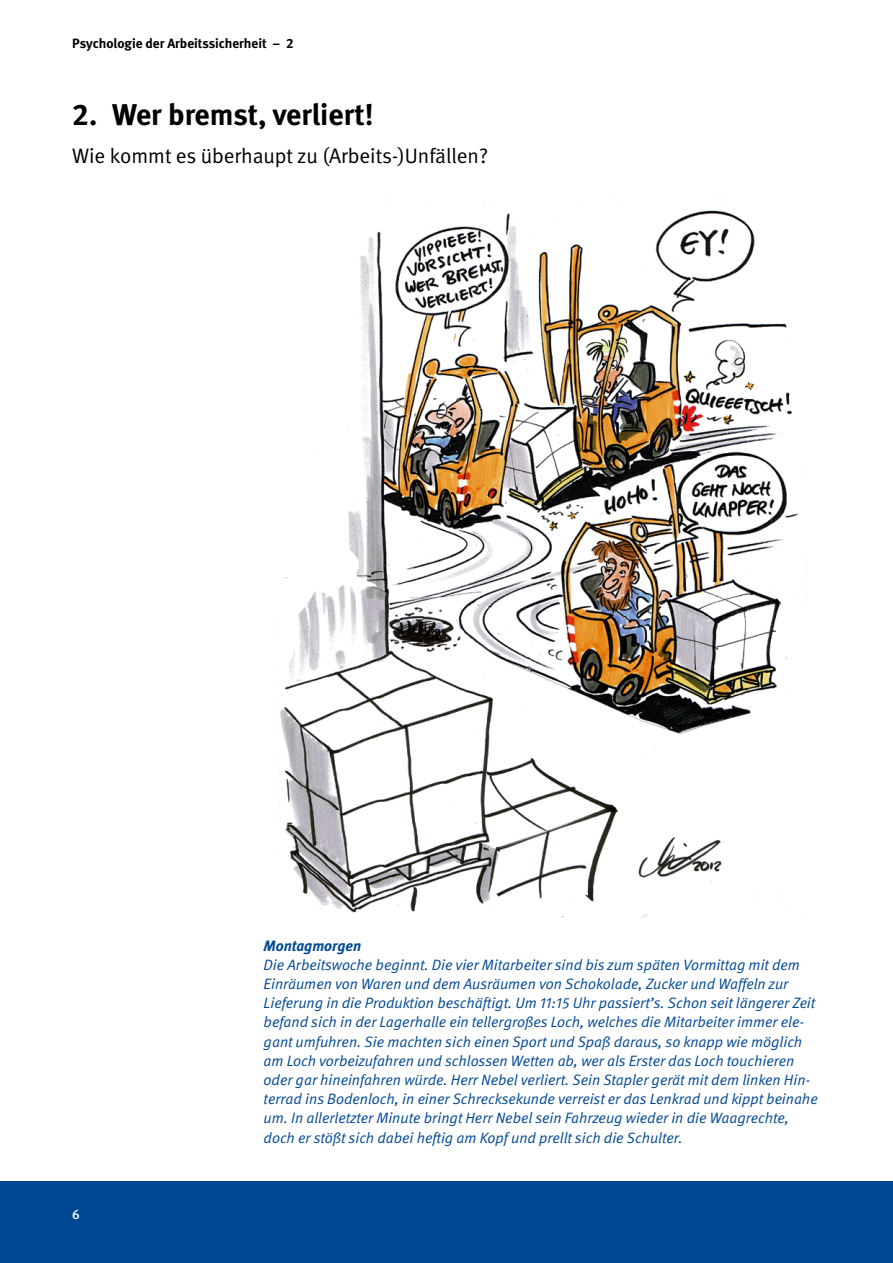
<style>
.page{position:relative;width:893px;height:1263px;background:#fff}
.page>*{position:absolute;margin:0;border:0;box-sizing:border-box;transform-origin:0 0}
._20pt_Überschrift{font:700 30px "DGUV Meta";color:#000}
._14pt_Unter-Übersc{font:21px "DGUV Meta";color:#000}
.BU_copy{font:italic 15px/19.2px "DGUV Meta";color:#004893}
.BU_head{font:italic 700 15px "DGUV Meta";color:#004893}
.Kolumnentitel_li{font:700 13.5px "DGUV Meta";color:#000}
.t1{font:500 13.5px "DGUV Meta";color:#fff}
</style>
<div class="page">
<div style="left:0;top:1181px;width:893px;height:82px;background:#004893"></div>
<img style="left:280px;top:192px;width:527px;height:725px">
<p class="Kolumnentitel_li" style="left:72px;top:36px;width:223px">Psychologie der Arbeitssicherheit – 2</p>
<p class="_20pt_Überschrift" style="left:72px;top:97px;width:303px">2. Wer bremst, verliert!</p>
<p class="_14pt_Unter-Übersc" style="left:72px;top:144px;width:417px">Wie kommt es überhaupt zu (Arbeits-)Unfällen?</p>
<p class="t1" style="left:72px;top:1207px;width:9px">6</p>
<p class="BU_head" style="left:264px;top:936px;width:99px">Montagmorgen</p>
<p class="BU_copy" style="left:264px;top:955px;width:556px">Die Arbeitswoche beginnt. Die vier Mitarbeiter sind bis zum späten Vormittag mit dem Einräumen von Waren und dem Ausräumen von Schokolade, Zucker und Waffeln zur Lieferung in die Produktion beschäftigt. Um 11:15 Uhr passiert’s. Schon seit längerer Zeit befand sich in der Lagerhalle ein tellergroßes Loch, welches die Mitarbeiter immer ele&shy;gant umfuhren. Sie machten sich einen Sport und Spaß daraus, so knapp wie möglich am Loch vorbeizufahren und schlossen Wetten ab, wer als Erster das Loch touchieren oder gar hineinfahren würde. Herr Nebel verliert. Sein Stapler gerät mit dem linken Hin&shy;terrad ins Bodenloch, in einer Schrecksekunde verreist er das Lenkrad und kippt beinahe um. In allerletzter Minute bringt Herr Nebel sein Fahrzeug wieder in die Waagrechte, doch er stößt sich dabei heftig am Kopf und prellt sich die Schulter.</p>
</div>
